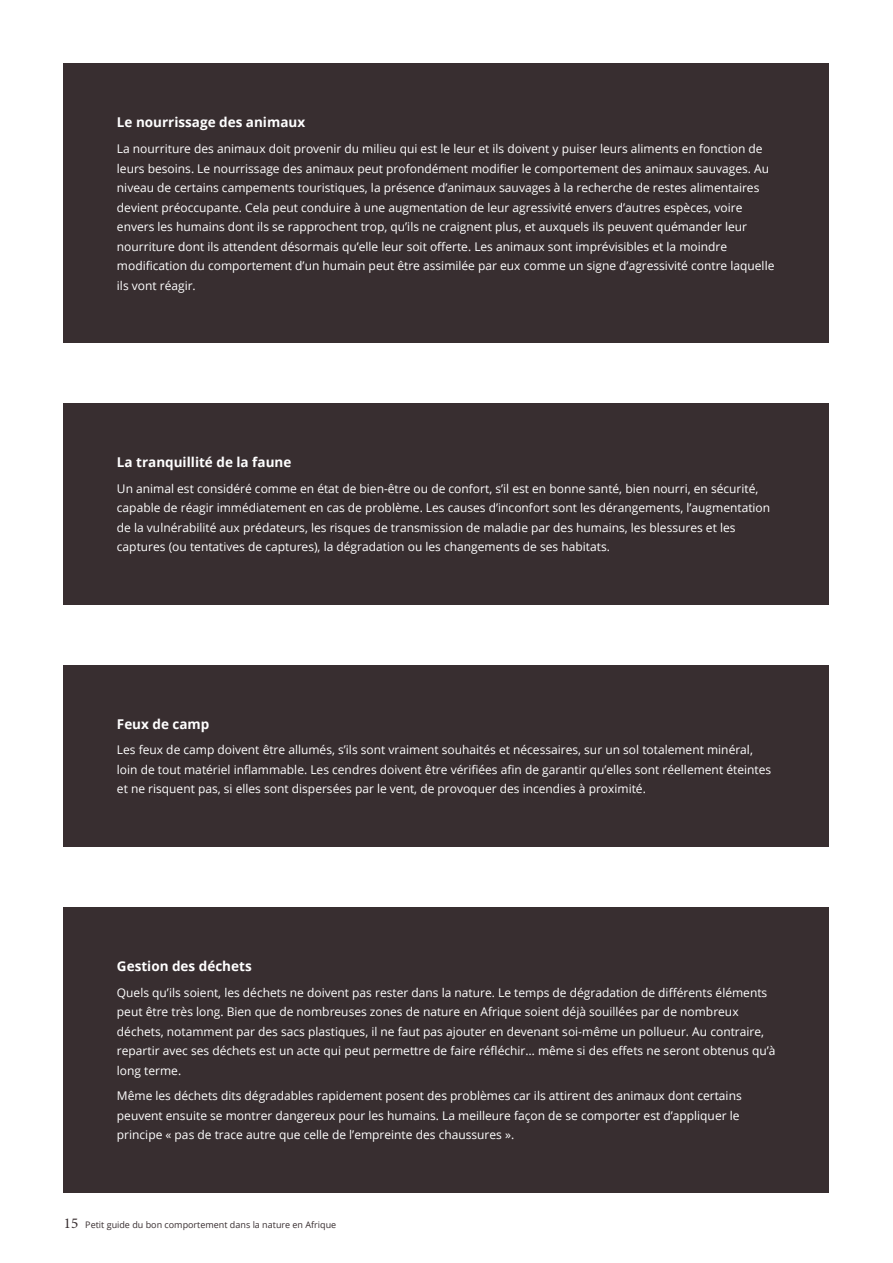
<style>
.page{position:relative;width:893px;height:1263px;background:#fff}
.page>*{position:absolute;margin:0;border:0;box-sizing:border-box;transform-origin:0 0}
.t1{font:700 13.5px "Open Sans";color:#fff}
.t2{font:12px/19.5px "Open Sans";color:#fff}
.t3{font:9px "Open Sans";color:#382e30}
.s1{font-family:"Minion Pro";font-size:15px}
</style>
<div class="page">
<div style="left:64px;top:64px;width:765px;height:279px;background:#382e30"></div>
<div style="left:64px;top:403px;width:765px;height:201px;background:#382e30"></div>
<div style="left:64px;top:665px;width:765px;height:181px;background:#382e30"></div>
<div style="left:64px;top:907px;width:765px;height:285px;background:#382e30"></div>
<p class="t1" style="left:117px;top:113px;width:190px">Le nourrissage des animaux</p>
<p class="t2" style="left:117px;top:139px;width:659px">La nourriture des animaux doit provenir du milieu qui est le leur et ils doivent y puiser leurs aliments en fonction de leurs besoins. Le nourrissage des animaux peut profondément modifier le comportement des animaux sauvages. Au niveau de certains campements touristiques, la présence d’animaux sauvages à la recherche de restes alimentaires devient préoccupante. Cela peut conduire à une augmentation de leur agressivité envers d’autres espèces, voire envers les humains dont ils se rapprochent trop, qu’ils ne craignent plus, et auxquels ils peuvent quémander leur nourriture dont ils attendent désormais qu’elle leur soit offerte. Les animaux sont imprévisibles et la moindre modification du comportement d’un humain peut être assimilée par eux comme un signe d’agressivité contre laquelle ils vont réagir.</p>
<p class="t1" style="left:117px;top:452px;width:176px">La tranquillité de la faune</p>
<p class="t2" style="left:117px;top:478px;width:655px">Un animal est considéré comme en état de bien-être ou de confort, s’il est en bonne santé, bien nourri, en sécurité, capable de réagir immédiatement en cas de problème. Les causes d’inconfort sont les dérangements, l’augmentation de la vulnérabilité aux prédateurs, les risques de transmission de maladie par des humains, les blessures et les captures (ou tentatives de captures), la dégradation ou les changements de ses habitats.</p>
<p class="t1" style="left:117px;top:714px;width:94px">Feux de camp</p>
<p class="t2" style="left:117px;top:740px;width:656px">Les feux de camp doivent être allumés, s’ils sont vraiment souhaités et nécessaires, sur un sol totalement minéral, loin de tout matériel inflammable. Les cendres doivent être vérifiées afin de garantir qu’elles sont réellement éteintes et ne risquent pas, si elles sont dispersées par le vent, de provoquer des incendies à proximité.</p>
<p class="t1" style="left:117px;top:956px;width:136px">Gestion des déchets</p>
<p class="t2" style="left:117px;top:982px;width:660px">Quels qu’ils soient, les déchets ne doivent pas rester dans la nature. Le temps de dégradation de différents éléments peut être très long. Bien que de nombreuses zones de nature en Afrique soient déjà souillées par de nombreux déchets, notamment par des sacs plastiques, il ne faut pas ajouter en devenant soi-même un pollueur. Au contraire, repartir avec ses déchets est un acte qui peut permettre de faire réfléchir… même si des effets ne seront obtenus qu’à long terme.</p>
<p class="t2" style="left:117px;top:1086px;width:626px">Même les déchets dits dégradables rapidement posent des problèmes car ils attirent des animaux dont certains peuvent ensuite se montrer dangereux pour les humains. La meilleure façon de se comporter est d’appliquer le principe « pas de trace autre que celle de l’empreinte des chaussures ».</p>
<p class="t3" style="left:64px;top:1218px;width:274px"><span class="s1">15</span> Petit guide du bon comportement dans la nature en Afrique</p>
</div>
